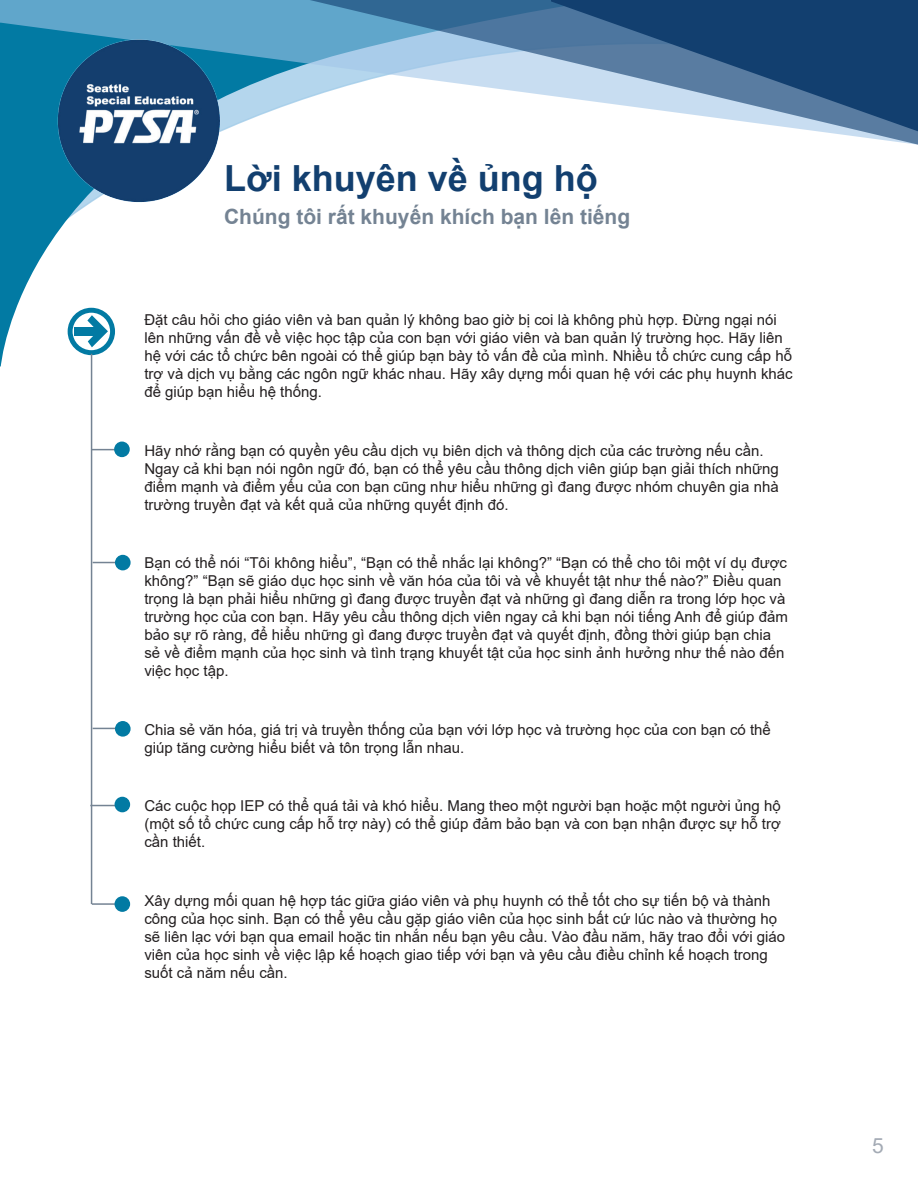
<style>
.page{position:relative;width:918px;height:1188px;background:#fff}
.page>*{position:absolute;margin:0;border:0;box-sizing:border-box;transform-origin:0 0}
.header_big_text{font:700 36px "Arial";color:#123f6f}
.header_small_text{font:700 21px "Arial";color:#748393}
.t1{font:21px "Arial";color:#a4abb5}
.body_text_p5_p10{font:15px/18px "Arial";color:#231f20}
</style>
<div class="page">
<svg style="left:0;top:145px;width:115px;height:221px"></svg>
<svg style="left:0;top:0;width:309px;height:145px;background:#5ba6c7"></svg>
<svg style="left:309px;top:0;width:609px;height:145px"></svg>
<svg style="left:550px;top:0;width:368px;height:133px;background:#56799d"></svg>
<img style="left:54px;top:36px;width:169px;height:169px">
<svg style="left:92px;top:449px;width:22px;height:1px"></svg>
<svg style="left:90px;top:805px;width:25px;height:1px"></svg>
<hr style="left:92px;top:903px;width:28px;height:2px;background:#748393">
<svg style="left:93px;top:562px;width:22px;height:1px"></svg>
<svg style="left:93px;top:728px;width:22px;height:1px"></svg>
<div style="left:68px;top:308px;width:47px;height:47px;border:5px solid #027aa3;border-radius:50%"></div>
<svg style="left:87px;top:315px;width:21px;height:32px"></svg>
<div style="left:75px;top:327px;width:24px;height:8px;background:#027aa3"></div>
<div style="left:114px;top:442px;width:16px;height:15px;background:#027aa3;border-radius:50%"></div>
<div style="left:115px;top:555px;width:16px;height:15px;background:#027aa3;border-radius:50%"></div>
<div style="left:115px;top:721px;width:16px;height:16px;background:#027aa3;border-radius:50%"></div>
<div style="left:115px;top:797px;width:15px;height:15px;background:#027aa3;border-radius:50%"></div>
<div style="left:115px;top:896px;width:15px;height:16px;background:#027aa3;border-radius:50%"></div>
<hr style="left:91px;top:354px;width:1px;height:550px;background:#748393">
<p class="header_big_text" style="left:224px;top:153px;width:375px">Lời khuyên về ủng hộ</p>
<p class="header_small_text" style="left:224px;top:202px;width:408px">Chúng tôi rất khuyến khích bạn lên tiếng</p>
<p class="body_text_p5_p10" style="left:144px;top:311px;width:650px">Đặt câu hỏi cho giáo viên và ban quản lý không bao giờ bị coi là không phù hợp. Đừng ngại nói lên những vấn đề về việc học tập của con bạn với giáo viên và ban quản lý trường học. Hãy liên hệ với các tổ chức bên ngoài có thể giúp bạn bày tỏ vấn đề của mình. Nhiều tổ chức cung cấp hỗ trợ và dịch vụ bằng các ngôn ngữ khác nhau. Hãy xây dựng mối quan hệ với các phụ huynh khác để giúp bạn hiểu hệ thống.</p>
<p class="body_text_p5_p10" style="left:144px;top:442px;width:636px">Hãy nhớ rằng bạn có quyền yêu cầu dịch vụ biên dịch và thông dịch của các trường nếu cần.<br>Ngay cả khi bạn nói ngôn ngữ đó, bạn có thể yêu cầu thông dịch viên giúp bạn giải thích những điểm mạnh và điểm yếu của con bạn cũng như hiểu những gì đang được nhóm chuyên gia nhà trường truyền đạt và kết quả của những quyết định đó.</p>
<p class="body_text_p5_p10" style="left:144px;top:554px;width:645px">Bạn có thể nói “Tôi không hiểu”, “Bạn có thể nhắc lại không?” “Bạn có thể cho tôi một ví dụ được không?” “Bạn sẽ giáo dục học sinh về văn hóa của tôi và về khuyết tật như thế nào?” Điều quan trọng là bạn phải hiểu những gì đang được truyền đạt và những gì đang diễn ra trong lớp học và trường học của con bạn. Hãy yêu cầu thông dịch viên ngay cả khi bạn nói tiếng Anh để giúp đảm bảo sự rõ ràng, để hiểu những gì đang được truyền đạt và quyết định, đồng thời giúp bạn chia sẻ về điểm mạnh của học sinh và tình trạng khuyết tật của học sinh ảnh hưởng như thế nào đến việc học tập.</p>
<p class="body_text_p5_p10" style="left:144px;top:721px;width:628px">Chia sẻ văn hóa, giá trị và truyền thống của bạn với lớp học và trường học của con bạn có thể giúp tăng cường hiểu biết và tôn trọng lẫn nhau.</p>
<p class="body_text_p5_p10" style="left:144px;top:797px;width:638px;text-align:justify">Các cuộc họp IEP có thể quá tải và khó hiểu. Mang theo một người bạn hoặc một người ủng hộ (một số tổ chức cung cấp hỗ trợ này) có thể giúp đảm bảo bạn và con bạn nhận được sự hỗ trợ cần thiết.</p>
<p class="body_text_p5_p10" style="left:144px;top:892px;width:642px">Xây dựng mối quan hệ hợp tác giữa giáo viên và phụ huynh có thể tốt cho sự tiến bộ và thành công của học sinh. Bạn có thể yêu cầu gặp giáo viên của học sinh bất cứ lúc nào và thường họ sẽ liên lạc với bạn qua email hoặc tin nhắn nếu bạn yêu cầu. Vào đầu năm, hãy trao đổi với giáo viên của học sinh về việc lập kế hoạch giao tiếp với bạn và yêu cầu điều chỉnh kế hoạch trong suốt cả năm nếu cần.</p>
<h2 class="t1" style="left:872px;top:1132px;width:13px">5</h2>
</div>
